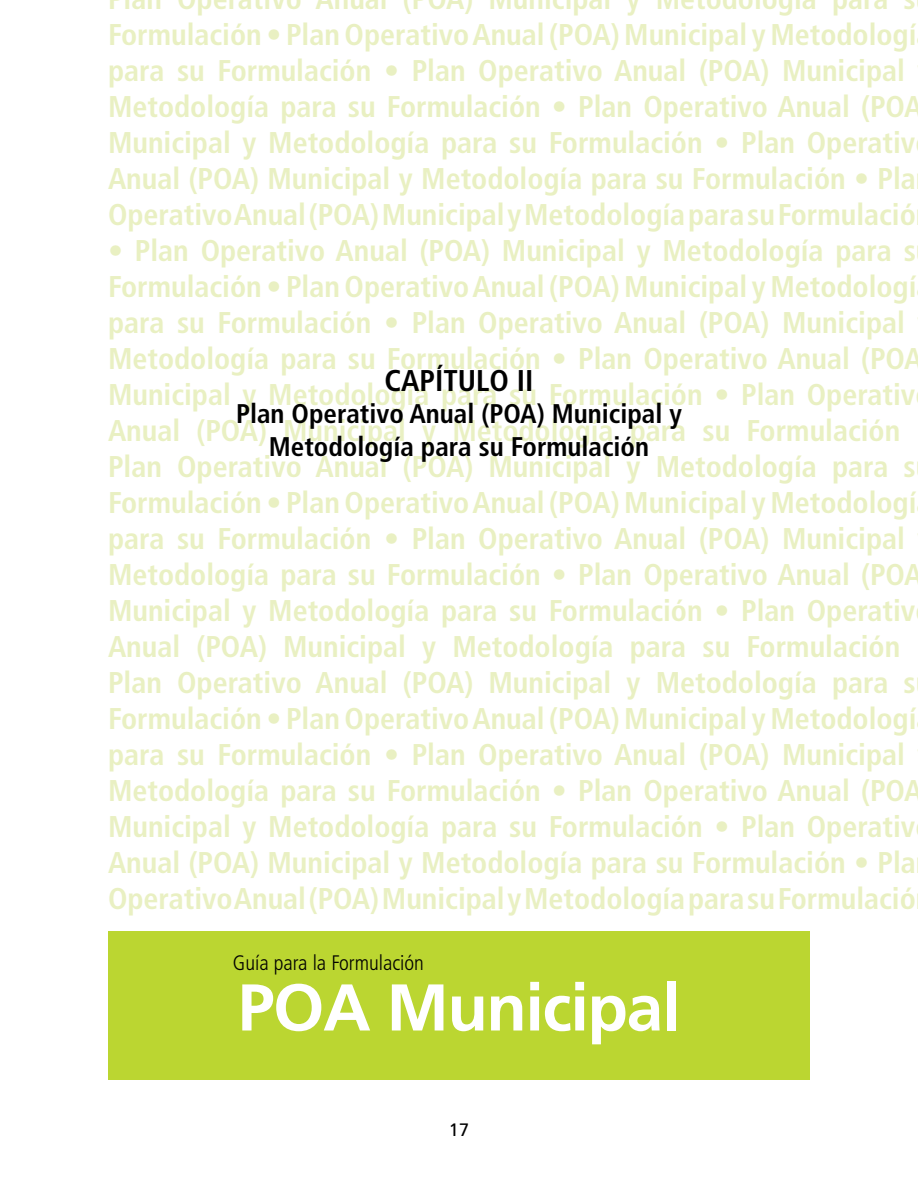
<style>
.page{position:relative;width:918px;height:1188px;background:#fff}
.page>*{position:absolute;margin:0;border:0;box-sizing:border-box;transform-origin:0 0}
.t1{font:700 66px "Frutiger LT Std";letter-spacing:-.02em;color:#fff}
.t2{font:700 condensed 30px/36px "Frutiger LT Std";color:#e9f0c2}
.t3{font:700 condensed 30px "Frutiger LT Std";color:#000}
.t4{font:700 condensed 27px/32.4px "Frutiger LT Std";color:#000;text-align:center}
.t5{font:300 condensed 21px "Frutiger LT Std";color:#000}
.t6{font:18px "Frutiger LT Std";color:#000}
</style>
<div class="page">
<div style="left:108px;top:932px;width:702px;height:148px;background:#bbd631"></div>
<p class="t2" style="left:131px;top:-19px;width:282px">an pera vo nua (</p>
<p class="t2" style="left:464px;top:-19px;width:10px">)</p>
<p class="t2" style="left:513px;top:-19px;width:129px">uncpa y</p>
<p class="t2" style="left:108px;top:-19px;width:816px;text-indent:572px">e o ooga para s Formulación • Plan Operativo Anual (POA) Municipal y Metodologí para su Formulación • Plan Operativo Anual (POA) Municipal Metodología para su Formulación • Plan Operativo Anual (POA Municipal y Metodología para su Formulación • Plan Operativ Anual (POA) Municipal y Metodología para su Formulación • Pla Operativo Anual (POA) Municipal y Metodología para su Formulació</p>
<p class="t2" style="left:108px;top:233px;width:816px">• Plan Operativo Anual (POA) Municipal y Metodología para s Formulación • Plan Operativo Anual (POA) Municipal y Metodologí para su Formulación • Plan Operativo Anual (POA) Municipal Metodología para su Formulación • Plan Operativo Anual (POA Municipal y Metodología para su Formulación • Plan Operativ Anual (POA) Municipal y Metodología para su Formulación Plan Operativo Anual (POA) Municipal y Metodología para s Formulación • Plan Operativo Anual (POA) Municipal y Metodologí para su Formulación • Plan Operativo Anual (POA) Municipal Metodología para su Formulación • Plan Operativo Anual (POA Municipal y Metodología para su Formulación • Plan Operativ Anual (POA) Municipal y Metodología para su Formulación Plan Operativo Anual (POA) Municipal y Metodología para s Formulación • Plan Operativo Anual (POA) Municipal y Metodologí para su Formulación • Plan Operativo Anual (POA) Municipal Metodología para su Formulación • Plan Operativo Anual (POA Municipal y Metodología para su Formulación • Plan Operativ Anual (POA) Municipal y Metodología para su Formulación • Pla Operativo Anual (POA) Municipal y Metodología para su Formulació</p>
<p class="t3" style="left:385px;top:363px;width:140px">CAPÍTULO II</p>
<p class="t4" style="left:236px;top:398px;width:447px">Plan Operativo Anual (POA) Municipal y<br>Metodología para su Formulación</p>
<p class="t5" style="left:233px;top:951px;width:192px">Guía para la Formulación</p>
<h1 class="t1" style="left:238px;top:969px;width:444px">POA Municipal</h1>
<p class="t6" style="left:449px;top:1119px;width:22px">17</p>
</div>
